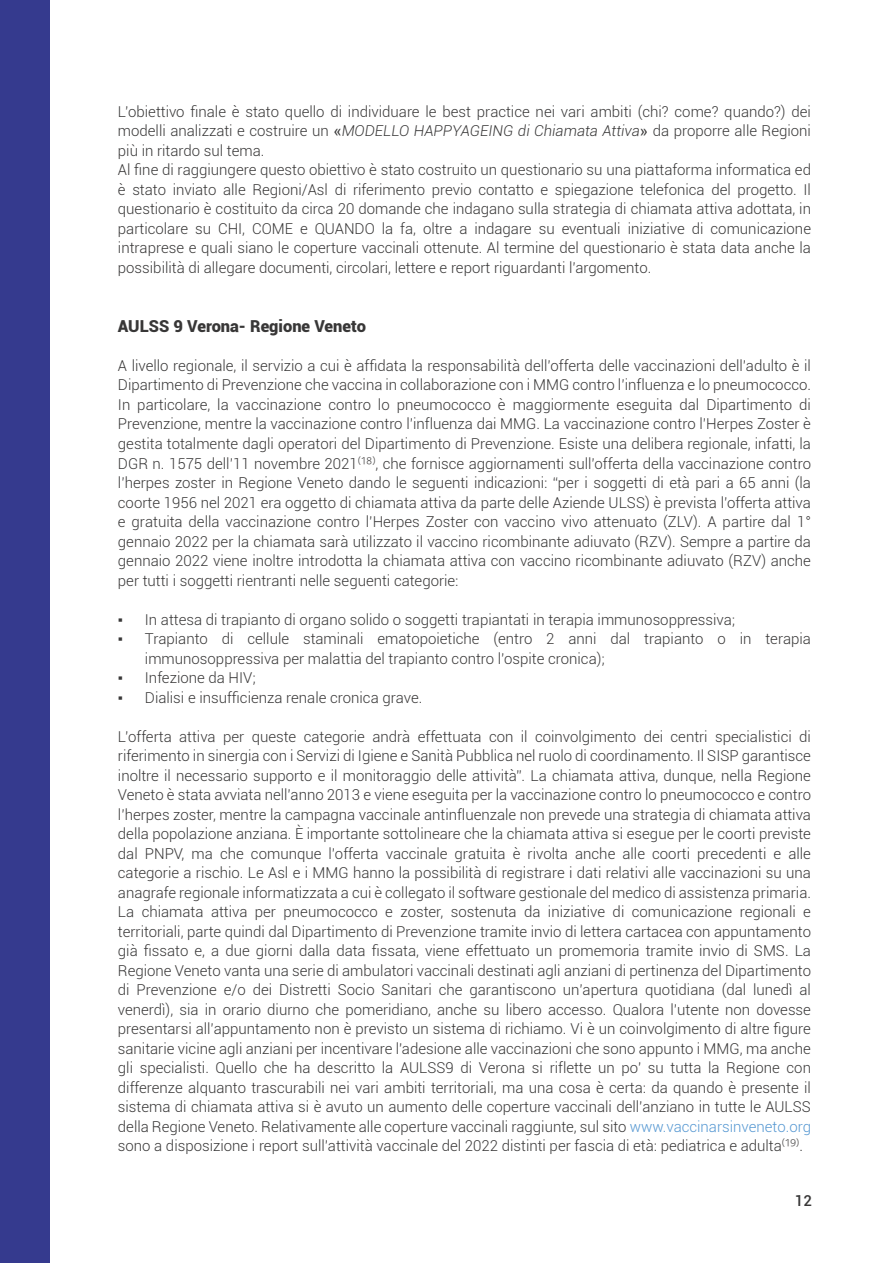
<style>
.page{position:relative;width:893px;height:1263px;background:#fff}
.page>*{position:absolute;margin:0;border:0;box-sizing:border-box;transform-origin:0 0}
.t1{font:900 16.5px "Roboto";color:#383737}
.t2{font:300 15px/19.5px "Roboto";color:#383737}
.t3{font:500 15px "Roboto";color:#383737}
.s1{font-style:italic}
.s2{font-family:"Open Sans";font-size:16.5px;color:#4d4c4c}
.s3{font-family:"Times New Roman";font-weight:400}
.s4{color:#5698d2}
</style>
<div class="page">
<div style="left:0;top:0;width:49px;height:1263px;background:#353a8e"></div>
<p class="t2" style="left:118px;top:101px;width:695px">L’obiettivo finale è stato quello di individuare le best practice nei vari ambiti (chi? come? quando?) dei modelli analizzati e costruire un <span class="s1">MODELLO HAPPYAGEING di Chiamata Attiva</span> da proporre alle Regioni più in ritardo sul tema.<br>Al fine di raggiungere questo obiettivo è stato costruito un questionario su una piattaforma informatica ed è stato inviato alle Regioni/Asl di riferimento previo contatto e spiegazione telefonica del progetto. Il questionario è costituito da circa 20 domande che indagano sulla strategia di chiamata attiva adottata, in particolare su CHI, COME e QUANDO la fa, oltre a indagare su eventuali iniziative di comunicazione intraprese e quali siano le coperture vaccinali ottenute. Al termine del questionario è stata data anche la possibilità di allegare documenti, circolari, lettere e report riguardanti l’argomento.</p>
<p class="t1" style="left:118px;top:314px;width:250px">AULSS 9 Verona- Regione Veneto</p>
<p class="t2" style="left:118px;top:355px;width:695px;text-align:justify">A livello regionale, il servizio a cui è affidata la responsabilità dell’offerta delle vaccinazioni dell’adulto è il Dipartimento di Prevenzione che vaccina in collaborazione con i MMG contro l’influenza e lo pneumococco.<br>In particolare, la vaccinazione contro lo pneumococco è maggiormente eseguita dal Dipartimento di Prevenzione, mentre la vaccinazione contro l’influenza dai MMG. La vaccinazione contro l’Herpes Zoster è gestita totalmente dagli operatori del Dipartimento di Prevenzione. Esiste una delibera regionale, infatti, la DGR n. 1575 dell’11 novembre 2021<span class="s2">⁽18⁾</span>, che fornisce aggiornamenti sull’offerta della vaccinazione contro l’herpes zoster in Regione Veneto dando le seguenti indicazioni: “per i soggetti di età pari a 65 anni (la coorte 1956 nel 2021 era oggetto di chiamata attiva da parte delle Aziende ULSS) è prevista l’offerta attiva e gratuita della vaccinazione contro l’Herpes Zoster con vaccino vivo attenuato (ZLV). A partire dal 1° gennaio 2022 per la chiamata sarà utilizzato il vaccino ricombinante adiuvato (RZV). Sempre a partire da gennaio 2022 viene inoltre introdotta la chiamata attiva con vaccino ricombinante adiuvato (RZV) anche per tutti i soggetti rientranti nelle seguenti categorie:</p>
<p class="t2" style="left:118px;top:609px;width:619px"><span class="s3">▪</span> In attesa di trapianto di organo solido o soggetti trapiantati in terapia immunosoppressiva;</p>
<p class="t2" style="left:145px;top:628px;width:668px;text-indent:-27px"><span class="s3">▪</span> Trapianto di cellule staminali ematopoietiche (entro 2 anni dal trapianto o in terapia immunosoppressiva per malattia del trapianto contro l’ospite cronica);</p>
<p class="t2" style="left:118px;top:667px;width:139px"><span class="s3">▪</span> Infezione da HIV;</p>
<p class="t2" style="left:118px;top:687px;width:306px"><span class="s3">▪</span> Dialisi e insufficienza renale cronica grave.</p>
<p class="t2" style="left:118px;top:726px;width:695px;text-align:justify">L’offerta attiva per queste categorie andrà effettuata con il coinvolgimento dei centri specialistici di riferimento in sinergia con i Servizi di Igiene e Sanità Pubblica nel ruolo di coordinamento. Il SISP garantisce inoltre il necessario supporto e il monitoraggio delle attività”. La chiamata attiva, dunque, nella Regione Veneto è stata avviata nell’anno 2013 e viene eseguita per la vaccinazione contro lo pneumococco e contro l’herpes zoster, mentre la campagna vaccinale antinfluenzale non prevede una strategia di chiamata attiva della popolazione anziana. È importante sottolineare che la chiamata attiva si esegue per le coorti previste dal PNPV, ma che comunque l’offerta vaccinale gratuita è rivolta anche alle coorti precedenti e alle categorie a rischio. Le Asl e i MMG hanno la possibilità di registrare i dati relativi alle vaccinazioni su una anagrafe regionale informatizzata a cui è collegato il software gestionale del medico di assistenza primaria.<br>La chiamata attiva per pneumococco e zoster, sostenuta da iniziative di comunicazione regionali e territoriali, parte quindi dal Dipartimento di Prevenzione tramite invio di lettera cartacea con appuntamento già fissato e, a due giorni dalla data fissata, viene effettuato un promemoria tramite invio di SMS. La Regione Veneto vanta una serie di ambulatori vaccinali destinati agli anziani di pertinenza del Dipartimento di Prevenzione e/o dei Distretti Socio Sanitari che garantiscono un’apertura quotidiana (dal lunedì al venerdì), sia in orario diurno che pomeridiano, anche su libero accesso. Qualora l’utente non dovesse presentarsi all’appuntamento non è previsto un sistema di richiamo. Vi è un coinvolgimento di altre figure sanitarie vicine agli anziani per incentivare l'adesione alle vaccinazioni che sono appunto i MMG, ma anche gli specialisti. Quello che ha descritto la AULSS9 di Verona si riflette un po' su tutta la Regione con differenze alquanto trascurabili nei vari ambiti territoriali, ma una cosa è certa: da quando è presente il sistema di chiamata attiva si è avuto un aumento delle coperture vaccinali dell’anziano in tutte le AULSS della Regione Veneto. Relativamente alle coperture vaccinali raggiunte, sul sito <span class="s4">www.vaccinarsinveneto.org </span>sono a disposizione i report sull’attività vaccinale del 2022 distinti per fascia di età: pediatrica e adulta<span class="s2">⁽19⁾</span>.</p>
<p class="t3" style="left:795px;top:1190px;width:19px">12</p>
</div>
